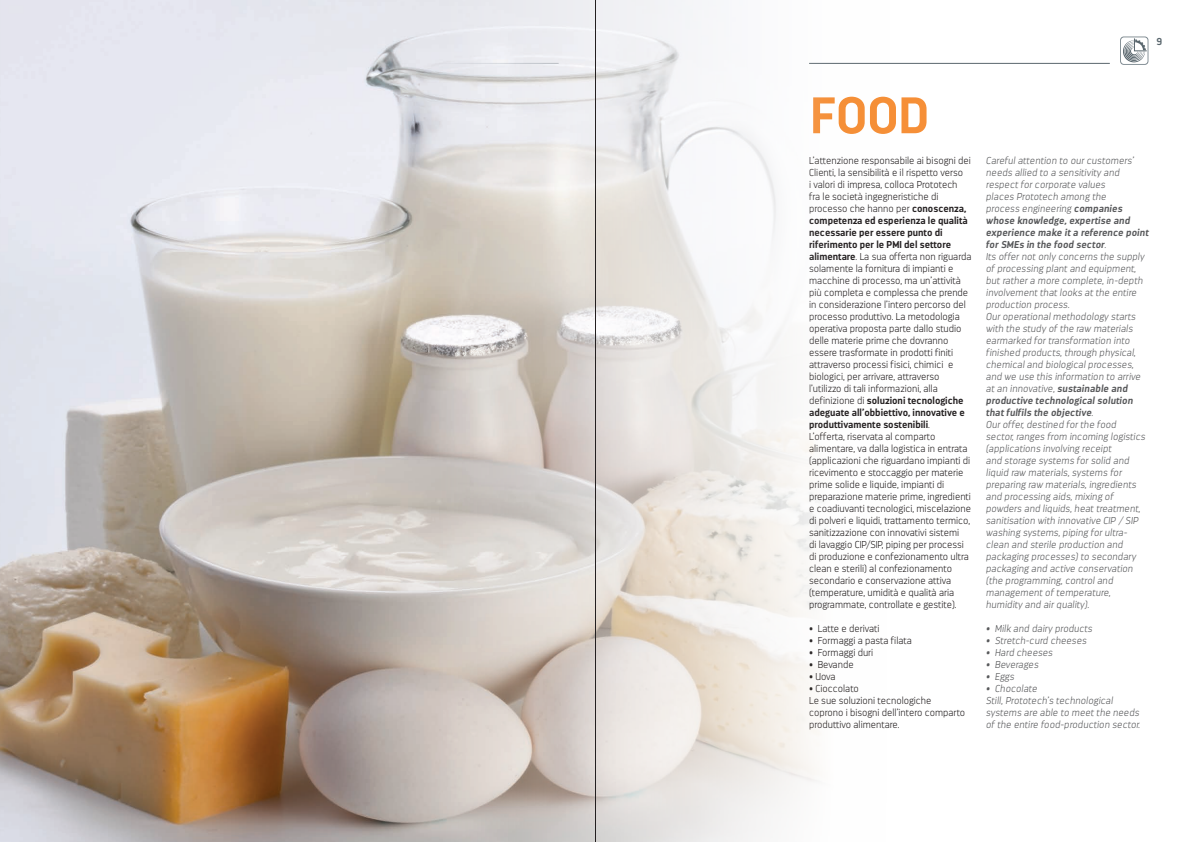
<style>
.page{position:relative;width:1191px;height:842px;background:#fff}
.page>*{position:absolute;margin:0;border:0;box-sizing:border-box;transform-origin:0 0}
.t1{font:700 51.2px "Darwin";color:#f68f37}
.t2{font:200 10px/12px "Darwin";color:#231f20}
.t3{font:italic 200 10px/12px "Darwin";letter-spacing:.01em;color:#57585a}
.t4{font:700 10px "Darwin";color:#5a676e}
.s1{font-weight:700}
</style>
<div class="page">
<svg style="left:1120px;top:37px;width:28px;height:28px"></svg>
<hr style="left:809px;top:63px;width:300px;height:1px;background:#5a676e">
<img style="left:0;top:0;width:891px;height:842px">
<hr style="left:595px;top:0;width:1px;height:842px;background:#231f20">
<p class="t4" style="left:1156px;top:35px;width:7px">9</p>
<h1 class="t1" style="left:810px;top:84px;width:120px">FOOD</h1>
<p class="t2" style="left:809px;top:155px;width:164px">L’attenzione responsabile ai bisogni dei Clienti, la sensibilità e il rispetto verso<br>i valori di impresa, colloca Prototech<br>fra le società ingegneristiche di processo che hanno per <span class="s1">conoscenza, competenza ed esperienza le qualità necessarie per essere punto di riferimento per le PMI del settore alimentare</span>. La sua offerta non riguarda solamente la fornitura di impianti e macchine di processo, ma un’attività più completa e complessa che prende in considerazione l’intero percorso del processo produttivo. La metodologia operativa proposta parte dallo studio delle materie prime che dovranno essere trasformate in prodotti finiti attraverso processi fisici, chimici e biologici, per arrivare, attraverso l’utilizzo di tali informazioni, alla definizione di <span class="s1">soluzioni tecnologiche adeguate all’obbiettivo, innovative e produttivamente sostenibili</span>.<br>L’offerta, riservata al comparto alimentare, va dalla logistica in entrata (applicazioni che riguardano impianti di ricevimento e stoccaggio per materie prime solide e liquide, impianti di preparazione materie prime, ingredienti e coadiuvanti tecnologici, miscelazione di polveri e liquidi, trattamento termico, sanitizzazione con innovativi sistemi<br>di lavaggio CIP/SIP, piping per processi di produzione e confezionamento ultra clean e sterili) al confezionamento secondario e conservazione attiva (temperature, umidità e qualità aria programmate, controllate e gestite).</p>
<p class="t2" style="left:809px;top:623px;width:72px">• Latte e derivati</p>
<p class="t2" style="left:809px;top:635px;width:104px">• Formaggi a pasta filata</p>
<p class="t2" style="left:809px;top:647px;width:66px">• Formaggi duri</p>
<p class="t2" style="left:809px;top:659px;width:46px">• Bevande</p>
<p class="t2" style="left:809px;top:671px;width:28px">• Uova</p>
<p class="t2" style="left:809px;top:683px;width:158px">• Cioccolato<br>Le sue soluzioni tecnologiche coprono i bisogni dell’intero comparto produttivo alimentare.</p>
<p class="t3" style="left:986px;top:155px;width:164px">Careful attention to our customers’ needs allied to a sensitivity and respect for corporate values<br>places Prototech among the<br>process engineering <span class="s1">companies whose knowledge, expertise and experience make it a reference point for SMEs in the food sector</span>.<br>Its offer not only concerns the supply of processing plant and equipment, but rather a more complete, in-depth involvement that looks at the entire production process.<br>Our operational methodology starts with the study of the raw materials earmarked for transformation into finished products, through physical, chemical and biological processes, and we use this information to arrive at an innovative, <span class="s1">sustainable and productive technological solution that fulfils the objective</span>.<br>Our offer, destined for the food<br>sector, ranges from incoming logistics (applications involving receipt<br>and storage systems for solid and liquid raw materials, systems for preparing raw materials, ingredients and processing aids, mixing of powders and liquids, heat treatment, sanitisation with innovative CIP / SIP washing systems, piping for ultra&shy;clean and sterile production and packaging processes) to secondary packaging and active conservation (the programming, control and management of temperature, humidity and air quality).</p>
<p class="t3" style="left:986px;top:623px;width:108px">• Milk and dairy products</p>
<p class="t3" style="left:986px;top:635px;width:102px">• Stretch-curd cheeses</p>
<p class="t3" style="left:986px;top:647px;width:68px">• Hard cheeses</p>
<p class="t3" style="left:986px;top:659px;width:54px">• Beverages</p>
<p class="t3" style="left:986px;top:671px;width:30px">• Eggs</p>
<p class="t3" style="left:986px;top:683px;width:156px">• Chocolate<br>Still, Prototech’s technological systems are able to meet the needs of the entire food-production sector.</p>
</div>
